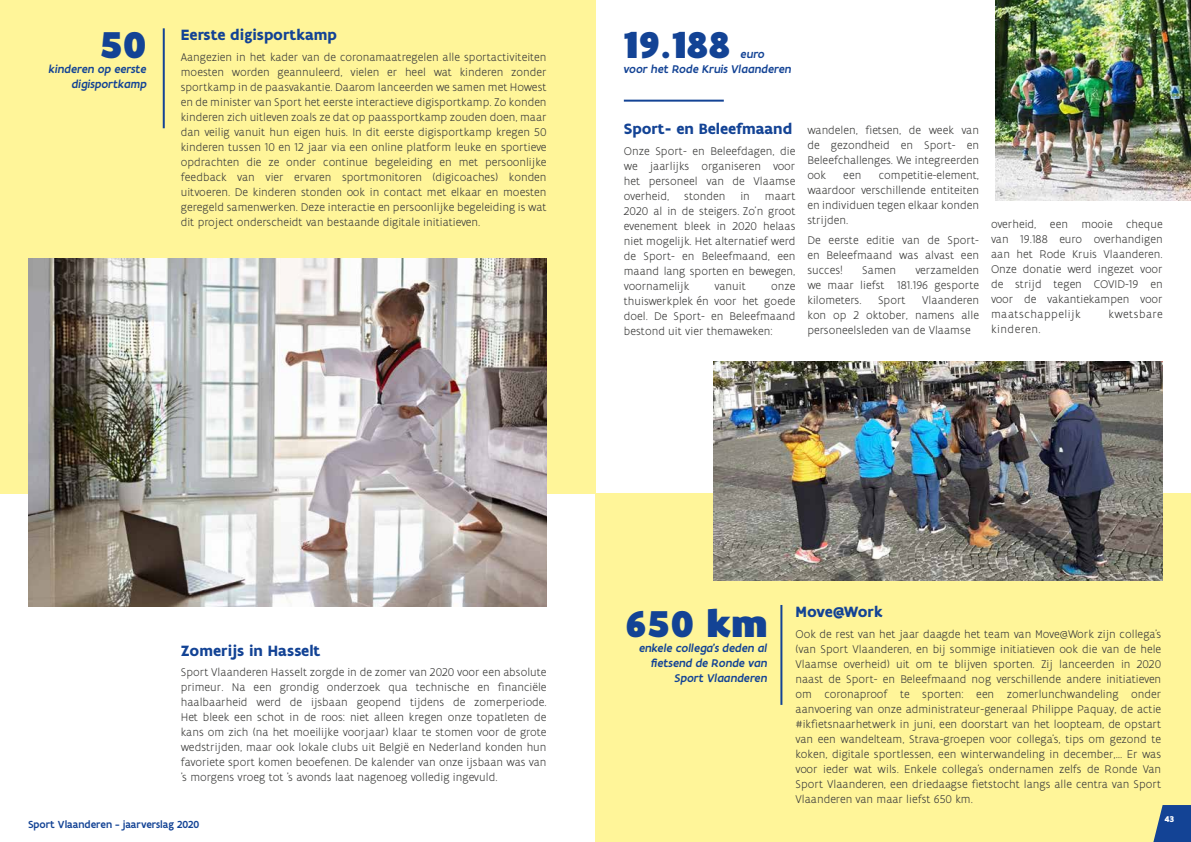
<style>
.page{position:relative;width:1191px;height:842px;background:#fff}
.page>*{position:absolute;margin:0;border:0;box-sizing:border-box;transform-origin:0 0}
.t1{font:900 40px "Flanders Art Sans";color:#134395}
.t2{font:700 16px "Flanders Art Sans";color:#134395}
.t3{font:300 12px/15px "Flanders Art Sans";color:#3c3c3b;text-align:justify}
.t4{font:italic 500 12px/15px "Flanders Art Sans";color:#134395;text-align:right}
.t5{font:300 12px "Flanders Art Sans";letter-spacing:.04em;color:#3c3c3b}
.t6{font:500 11px "Flanders Art Sans";color:#134395}
.t7{font:700 9px "Flanders Art Sans";color:#fff}
</style>
<div class="page">
<div style="left:0;top:0;width:595px;height:493px;background:#fff599"></div>
<div style="left:595px;top:493px;width:596px;height:349px;background:#fff599"></div>
<img style="left:28px;top:259px;width:518px;height:348px">
<img style="left:713px;top:361px;width:449px;height:219px">
<img style="left:995px;top:0;width:196px;height:201px">
<svg style="left:1153px;top:805px;width:38px;height:37px"></svg>
<hr style="left:624px;top:100px;width:100px;height:2px;background:#134395">
<hr style="left:163px;top:28px;width:2px;height:100px;background:#134395">
<hr style="left:780px;top:605px;width:2px;height:100px;background:#134395">
<h1 class="t1" style="left:99px;top:21px;width:49px">50</h1>
<p class="t4" style="left:49px;top:62px;width:99px">kinderen op eerste digisportkamp</p>
<h2 class="t2" style="left:181px;top:25px;width:158px">Eerste digisportkamp</h2>
<p class="t3" style="left:181px;top:50px;width:367px">Aangezien in het kader van de coronamaatregelen alle sportactiviteiten moesten worden geannuleerd, vielen er heel wat kinderen zonder sportkamp in de paasvakantie. Daarom lanceerden we samen met Howest en de minister van Sport het eerste interactieve digisportkamp. Zo konden kinderen zich uitleven zoals ze dat op paassportkamp zouden doen, maar dan veilig vanuit hun eigen huis. In dit eerste digisportkamp kregen 50 kinderen tussen 10 en 12 jaar via een online platform leuke en sportieve opdrachten die ze onder continue begeleiding en met persoonlijke feedback van vier ervaren sportmonitoren (digicoaches) konden uitvoeren. De kinderen stonden ook in contact met elkaar en moesten geregeld samenwerken. Deze interactie en persoonlijke begeleiding is wat dit project onderscheidt van bestaande digitale initiatieven.</p>
<h1 class="t1" style="left:623px;top:21px;width:108px">19.188</h1>
<p class="t4" style="left:623px;top:47px;width:169px;text-align:left;text-indent:117px">euro voor het Rode Kruis Vlaanderen</p>
<h2 class="t2" style="left:624px;top:119px;width:170px">Sport- en Beleefmaand</h2>
<p class="t3" style="left:624px;top:143px;width:173px">Onze Sport- en Beleefdagen, die we jaarlijks organiseren voor het personeel van de Vlaamse overheid,</p>
<p class="t3" style="left:684px;top:188px;width:42px">stonden</p>
<p class="t3" style="left:740px;top:188px;width:11px">in</p>
<p class="t3" style="left:624px;top:188px;width:173px;text-indent:141px">maart 2020 al in de steigers. Zo’n groot evenement bleek in 2020 helaas niet mogelijk. Het alternatief werd de Sport- en Beleefmaand, een maand lang sporten en bewegen, voornamelijk</p>
<p class="t3" style="left:714px;top:278px;width:33px">vanuit</p>
<p class="t3" style="left:624px;top:278px;width:173px;text-indent:147px">onze thuiswerkplek én voor het goede doel. De Sport- en Beleefmaand bestond uit vier themaweken:</p>
<p class="t3" style="left:807px;top:122px;width:173px">wandelen, fietsen, de week van de gezondheid en Sport- en Beleefchallenges. We integreerden ook</p>
<p class="t3" style="left:807px;top:167px;width:173px;text-indent:71px">competitie-element, waardoor verschillende entiteiten en individuen tegen elkaar konden strijden.</p>
<p class="t3" style="left:807px;top:233px;width:173px">De eerste editie van de Sport&shy;en Beleefmaand was alvast een succes!</p>
<p class="t3" style="left:843px;top:167px;width:20px">een</p>
<p class="t3" style="left:807px;top:263px;width:173px;text-indent:108px">verzamelden we maar liefst 181.196 gesporte kilometers.</p>
<p class="t3" style="left:862px;top:263px;width:35px">Samen</p>
<p class="t3" style="left:807px;top:293px;width:173px;text-indent:115px">Vlaanderen kon op 2 oktober, namens alle personeelsleden van de Vlaamse</p>
<p class="t3" style="left:878px;top:293px;width:29px">Sport</p>
<p class="t3" style="left:991px;top:216px;width:173px">overheid, een mooie cheque van 19.188 euro overhandigen aan het Rode Kruis Vlaanderen.<br>Onze donatie werd ingezet voor de strijd tegen COVID-19 en voor de vakantiekampen voor maatschappelijk</p>
<p class="t5" style="left:1108px;top:306px;width:56px">kwetsbare</p>
<p class="t5" style="left:991px;top:321px;width:51px">kinderen.</p>
<h2 class="t2" style="left:181px;top:640px;width:141px">Zomerijs in Hasselt</h2>
<p class="t3" style="left:181px;top:665px;width:367px">Sport Vlaanderen Hasselt zorgde in de zomer van 2020 voor een absolute primeur. Na een grondig onderzoek qua technische en financiële haalbaarheid werd de ijsbaan geopend tijdens de zomerperiode.<br>Het bleek een schot in de roos: niet alleen kregen onze topatleten de kans om zich (na het moeilijke voorjaar) klaar te stomen voor de grote wedstrijden, maar ook lokale clubs uit België en Nederland konden hun favoriete sport komen beoefenen. De kalender van onze ijsbaan was van ’s morgens vroeg tot ’s avonds laat nagenoeg volledig ingevuld.</p>
<p class="t6" style="left:28px;top:817px;width:172px">Sport Vlaanderen - jaarverslag 2020</p>
<h1 class="t1" style="left:625px;top:599px;width:144px">650 km</h1>
<p class="t4" style="left:639px;top:640px;width:130px">enkele collega’s deden al fietsend de Ronde van<br>Sport Vlaanderen</p>
<h2 class="t2" style="left:795px;top:601px;width:89px">Move@Work</h2>
<p class="t3" style="left:795px;top:626px;width:367px">Ook de rest van het jaar daagde het team van Move@Work zijn collega’s (van Sport Vlaanderen, en bij sommige initiatieven ook die van de hele Vlaamse overheid) uit om te blijven sporten. Zij lanceerden in 2020 naast de Sport- en Beleefmaand nog verschillende andere initiatieven om coronaproof te sporten: een zomerlunchwandeling onder aanvoering van onze administrateur-generaal Philippe Paquay, de actie #ikfietsnaarhetwerk in juni, een doorstart van het loopteam, de opstart van een wandelteam, Strava-groepen voor collega’s, tips om gezond te koken, digitale sportlessen, een winterwandeling in december,… Er was voor ieder wat wils. Enkele collega’s ondernamen zelfs de Ronde Van Sport Vlaanderen, een driedaagse fietstocht langs alle centra van Sport Vlaanderen van maar liefst 650 km.</p>
<p class="t7" style="left:1164px;top:813px;width:11px">43</p>
</div>
